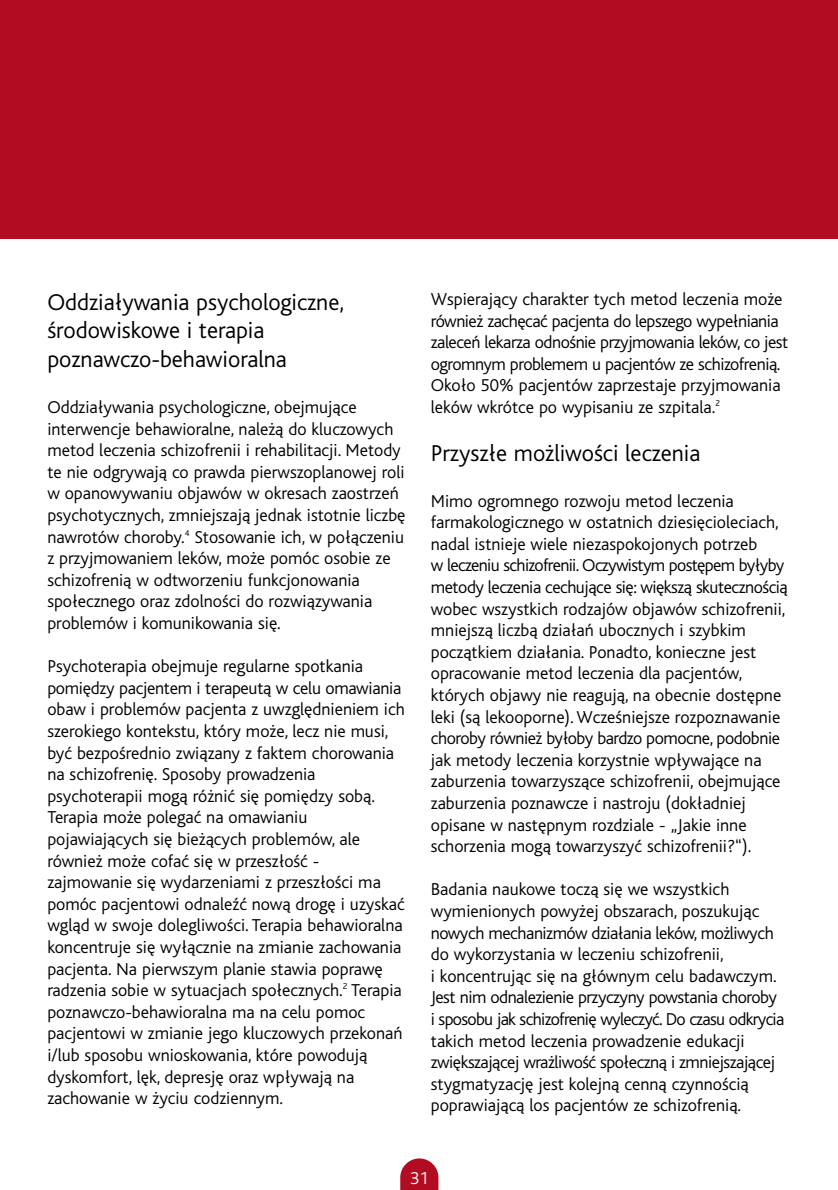
<style>
.page{position:relative;width:838px;height:1190px;background:#fff}
.page>*{position:absolute;margin:0;border:0;box-sizing:border-box;transform-origin:0 0}
.t1{font:300 24px/28.8px "Bliss Pl";color:#000}
.t2{font:300 18px/21.6px "Bliss Pl";color:#000}
.t3{font:300 18px/21.6px "Bliss Pl";letter-spacing:-.025em;color:#000}
.t4{font:300 18px "Bliss Pl";color:#fff}
</style>
<div class="page">
<div style="left:0;top:0;width:838px;height:238px;background:#b20c22"></div>
<svg style="left:400px;top:1158px;width:38px;height:32px"></svg>
<h1 class="t1" style="left:47px;top:289px;width:298px">Oddziaływania psychologiczne, środowiskowe i terapia poznawczo-behawioralna</h1>
<p class="t2" style="left:47px;top:398px;width:360px">Oddziaływania psychologiczne, obejmujące interwencje behawioralne, należą do kluczowych metod leczenia schizofrenii i rehabilitacji. Metody te nie odgrywają co prawda pierwszoplanowej roli w opanowywaniu objawów w okresach zaostrzeń psychotycznych, zmniejszają jednak istotnie liczbę nawrotów choroby.<sup>4</sup> Stosowanie ich, w połączeniu z przyjmowaniem leków, może pomóc osobie ze schizofrenią w odtworzeniu funkcjonowania społecznego oraz zdolności do rozwiązywania problemów i komunikowania się.</p>
<p class="t2" style="left:47px;top:657px;width:359px">Psychoterapia obejmuje regularne spotkania pomiędzy pacjentem i terapeutą w celu omawiania obaw i problemów pacjenta z uwzględnieniem ich szerokiego kontekstu, który może, lecz nie musi, być bezpośrednio związany z faktem chorowania na schizofrenię. Sposoby prowadzenia psychoterapii mogą różnić się pomiędzy sobą.<br>Terapia może polegać na omawianiu pojawiających się bieżących problemów, ale również może cofać się w przeszłość - zajmowanie się wydarzeniami z przeszłości ma pomóc pacjentowi odnaleźć nową drogę i uzyskać wgląd w swoje dolegliwości. Terapia behawioralna koncentruje się wyłącznie na zmianie zachowania pacjenta. Na pierwszym planie stawia poprawę radzenia sobie w sytuacjach społecznych.<sup>2</sup> Terapia poznawczo-behawioralna ma na celu pomoc pacjentowi w zmianie jego kluczowych przekonań i/lub sposobu wnioskowania, które powodują dyskomfort, lęk, depresję oraz wpływają na zachowanie w życiu codziennym.</p>
<p class="t3" style="left:431px;top:290px;width:359px">Wspierający charakter tych metod leczenia może również zachęcać pacjenta do lepszego wypełniania zaleceń lekarza odnośnie przyjmowania leków, co jest ogromnym problemem u pacjentów ze schizofrenią.<br>Około 50% pacjentów zaprzestaje przyjmowania leków wkrótce po wypisaniu ze szpitala.<sup>2</sup></p>
<h1 class="t1" style="left:431px;top:441px;width:271px">Przyszłe możliwości leczenia</h1>
<p class="t2" style="left:431px;top:491px;width:358px">Mimo ogromnego rozwoju metod leczenia farmakologicznego w ostatnich dziesięcioleciach, nadal istnieje wiele niezaspokojonych potrzeb<br>w leczeniu schizofrenii. Oczywistym postępem byłyby metody leczenia cechujące się: większą skutecznością wobec wszystkich rodzajów objawów schizofrenii, mniejszą liczbą działań ubocznych i szybkim początkiem działania. Ponadto, konieczne jest opracowanie metod leczenia dla pacjentów, których objawy nie reagują, na obecnie dostępne leki (są lekooporne). Wcześniejsze rozpoznawanie choroby również byłoby bardzo pomocne, podobnie jak metody leczenia korzystnie wpływające na zaburzenia towarzyszące schizofrenii, obejmujące zaburzenia poznawcze i nastroju (dokładniej opisane w następnym rozdziale - „Jakie inne schorzenia mogą towarzyszyć schizofrenii?“).</p>
<p class="t2" style="left:431px;top:880px;width:355px">Badania naukowe toczą się we wszystkich wymienionych powyżej obszarach, poszukując nowych mechanizmów działania leków, możliwych do wykorzystania w leczeniu schizofrenii,<br>i koncentrując się na głównym celu badawczym.<br>Jest nim odnalezienie przyczyny powstania choroby i sposobu jak schizofrenię wyleczyć. Do czasu odkrycia takich metod leczenia prowadzenie edukacji zwiększającej wrażliwość społeczną i zmniejszającej stygmatyzację jest kolejną cenną czynnością poprawiającą los pacjentów ze schizofrenią.</p>
<p class="t4" style="left:410px;top:1171px;width:20px">31</p>
</div>
